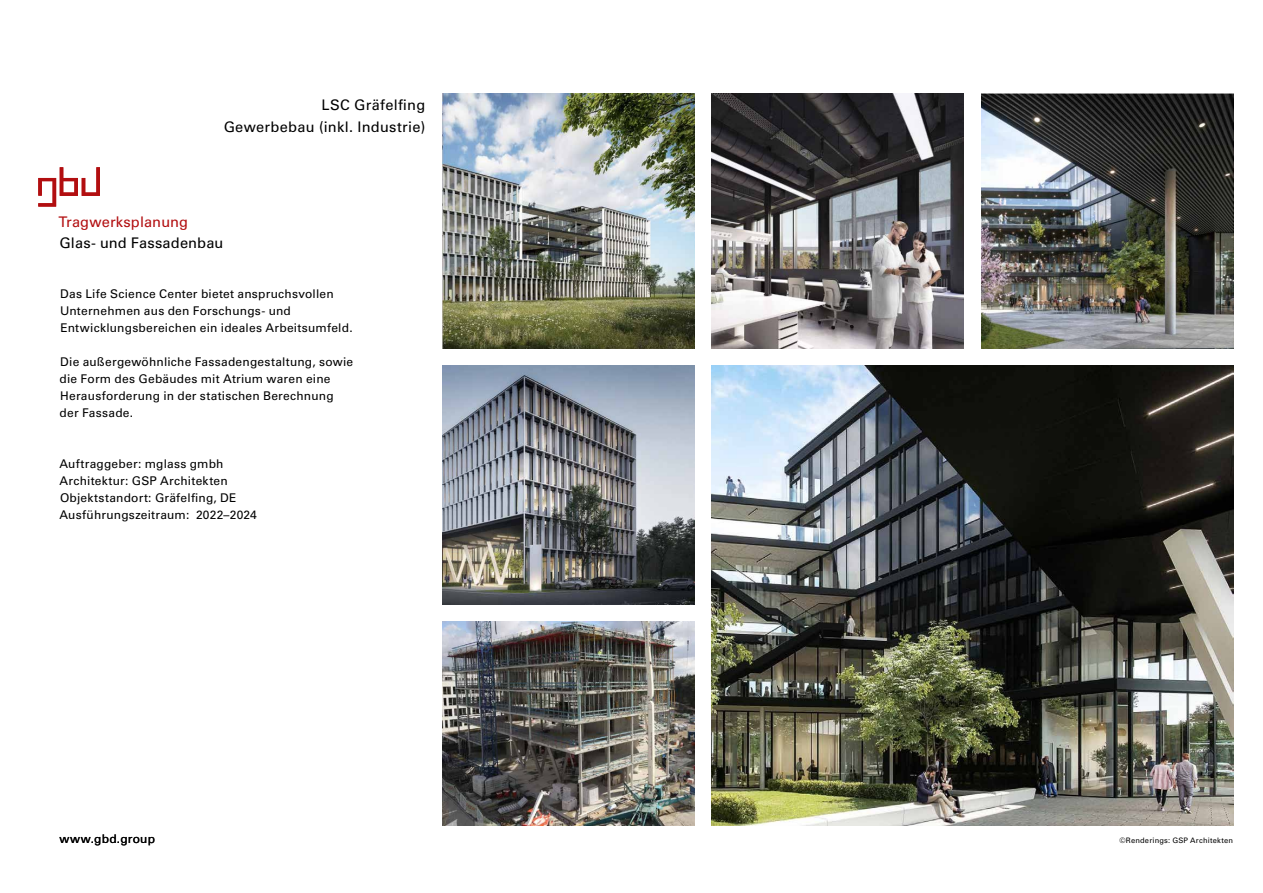
<style>
.page{position:relative;width:1263px;height:893px;background:#fff}
.page>*{position:absolute;margin:0;border:0;box-sizing:border-box;transform-origin:0 0}
.t1{font:14.7px "Univers LT Std";letter-spacing:.01em;color:#000}
.t2{font:14.7px "Univers LT Std";letter-spacing:.01em;color:#b20e10}
.t3{font:14.55px/21.8px "Univers LT Std";letter-spacing:.02em;color:#000;text-align:right}
.t4{font:12px/17.1px "Univers LT Std";letter-spacing:.02em;color:#000}
.t5{font:7.5px "Univers LT Std";letter-spacing:.03em;color:#000}
</style>
<div class="page">
<svg style="left:38px;top:167px;width:62px;height:40px"></svg>
<img style="left:443px;top:94px;width:251px;height:255px">
<img style="left:443px;top:366px;width:251px;height:238px">
<img style="left:443px;top:621px;width:251px;height:205px">
<img style="left:711px;top:94px;width:253px;height:255px">
<img style="left:711px;top:366px;width:522px;height:460px">
<img style="left:982px;top:94px;width:251px;height:255px">
<p class="t3" style="left:224px;top:94px;width:203px">LSC Gräfelfing<br>Gewerbebau (inkl. Industrie)</p>
<p class="t2" style="left:58px;top:213px;width:131px">Tragwerksplanung</p>
<p class="t1" style="left:59px;top:234px;width:166px">Glas- und Fassadenbau</p>
<p class="t4" style="left:60px;top:285px;width:294px">Das Life Science Center bietet anspruchsvollen<br>Unternehmen aus den Forschungs- und<br>Entwicklungsbereichen ein ideales Arbeitsumfeld.</p>
<p class="t4" style="left:60px;top:353px;width:295px">Die außergewöhnliche Fassadengestaltung, sowie die Form des Gebäudes mit Atrium waren eine Herausforderung in der statischen Berechnung der Fassade.</p>
<p class="t4" style="left:60px;top:455px;width:199px">Auftraggeber: mglass gmbh<br>Architektur: GSP Architekten<br>Objektstandort: Gräfelfing, DE<br>Ausführungszeitraum: 2022–2024</p>
<p class="t4" style="left:60px;top:830px;width:97px">www.gbd.group</p>
<p class="t5" style="left:1119px;top:835px;width:115px">©Renderings: GSP Architekten</p>
</div>
